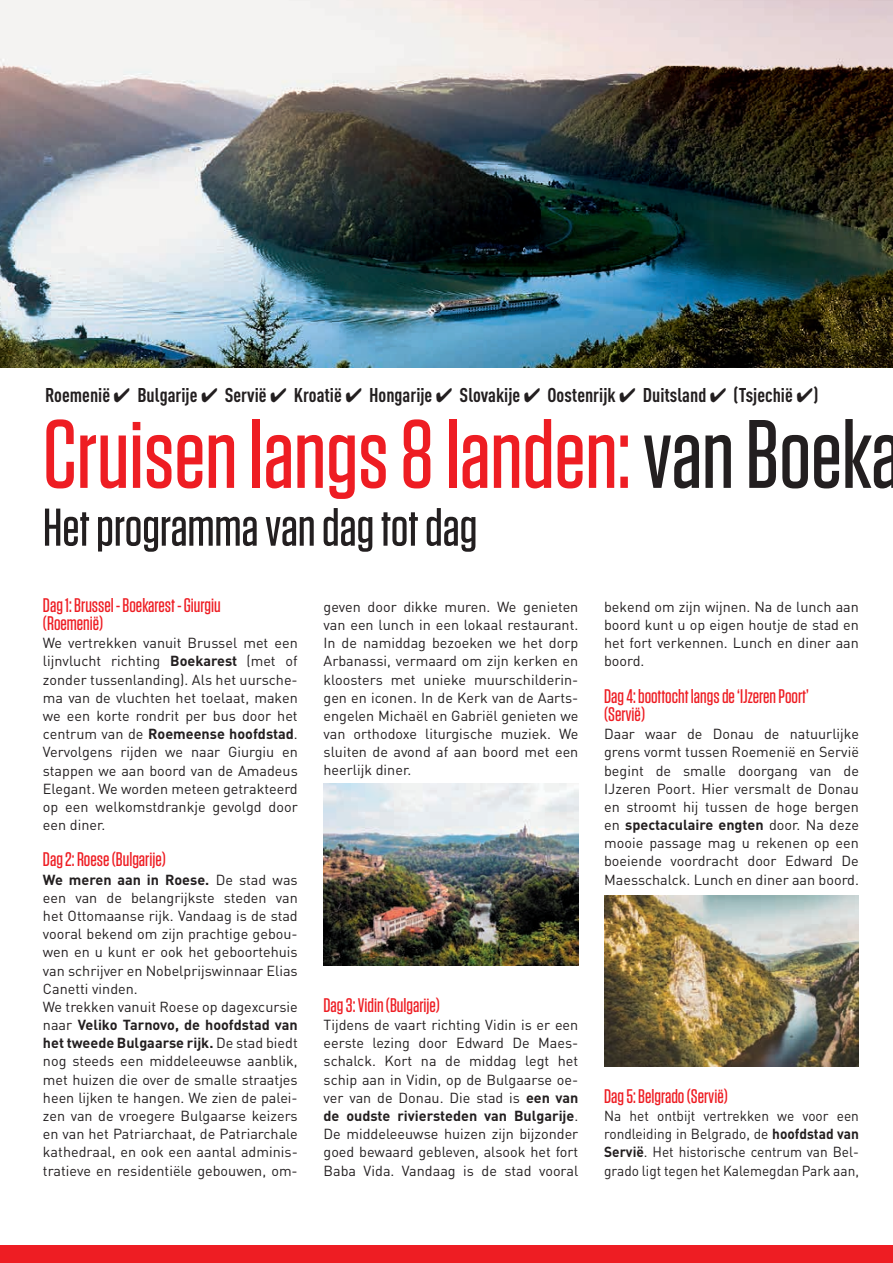
<style>
.page{position:relative;width:893px;height:1263px;background:#fff}
.page>*{position:absolute;margin:0;border:0;box-sizing:border-box;transform-origin:0 0}
.t1{font:500 96.9px "Tungsten";color:#ee1d23}
.t2{font:500 52.95px "Tungsten";color:#231f20}
.t3{font:500 19.65px/18.1px "Tungsten";color:#ee1d23}
.t4{font:700 19.65px "DIN Cond";color:#231f20}
.t5{font:14.4px/18.1px "DIN";color:#231f20;text-align:justify}
.t6{font:14.4px/18.1px "DIN";color:#231f20;text-align:justify;scale:.95 1}
.s1{color:#231f20}
.s2{font-weight:700}
</style>
<div class="page">
<div style="left:0;top:1245px;width:893px;height:18px;background:#ee1d23"></div>
<img style="left:0;top:0;width:893px;height:367px">
<img style="left:324px;top:784px;width:254px;height:182px">
<img style="left:604px;top:895px;width:255px;height:171px">
<h3 class="t4" style="left:45px;top:383px;width:774px">Roemenië ✔ Bulgarije ✔ Servië ✔ Kroatië ✔ Hongarije ✔ Slovakije ✔ Oostenrijk ✔ Duitsland ✔ (Tsjechië ✔)</h3>
<h1 class="t1" style="left:43px;top:404px;width:860px">Cruisen langs 8 landen: <span class="s1">van Boeka</span></h1>
<h2 class="t2" style="left:43px;top:500px;width:436px">Het programma van dag tot dag</h2>
<h3 class="t3" style="left:43px;top:596px;width:179px">Dag 1: Brussel - Boekarest - Giurgiu (Roemenië)</h3>
<p class="t5" style="left:43px;top:634px;width:256px">We vertrekken vanuit Brussel met een lijnvlucht richting <span class="s2">Boekarest</span> (met of zonder tussenlanding). Als het uursche&shy;ma van de vluchten het toelaat, maken we een korte rondrit per bus door het centrum van de <span class="s2">Roemeense hoofdstad</span>.<br>Vervolgens rijden we naar Giurgiu en stappen we aan boord van de Amadeus Elegant. We worden meteen getrakteerd op een welkomstdrankje gevolgd door een diner.</p>
<h3 class="t3" style="left:43px;top:851px;width:124px">Dag 2: Roese (Bulgarije)</h3>
<p class="t5" style="left:43px;top:870px;width:256px;text-align:left"><span class="s2">We meren aan in Roese.</span> De stad was een van de belangrijkste steden van het Ottomaanse rijk. Vandaag is de stad vooral bekend om zijn prachtige gebou&shy;wen en u kunt er ook het geboortehuis van schrijver en Nobelprijswinnaar Elias Canetti vinden.<br>We trekken vanuit Roese op dagexcursie naar <span class="s2">Veliko Tarnovo, de hoofdstad van het tweede Bulgaarse rijk.</span> De stad biedt nog steeds een middeleeuwse aanblik, met huizen die over de smalle straatjes heen lijken te hangen. We zien de palei&shy;zen van de vroegere Bulgaarse keizers en van het Patriarchaat, de Patriarchale kathedraal, en ook een aantal adminis&shy;tratieve en residentiële gebouwen, om-</p>
<p class="t5" style="left:324px;top:598px;width:256px">geven door dikke muren. We genieten van een lunch in een lokaal restaurant.<br>In de namiddag bezoeken we het dorp Arbanassi, vermaard om zijn kerken en kloosters met unieke muurschilderin&shy;gen en iconen. In de Kerk van de Aarts&shy;engelen Michaël en Gabriël genieten we van orthodoxe liturgische muziek. We sluiten de avond af aan boord met een heerlijk diner.</p>
<h3 class="t3" style="left:324px;top:996px;width:118px">Dag 3: Vidin (Bulgarije)</h3>
<p class="t5" style="left:324px;top:1016px;width:256px">Tijdens de vaart richting Vidin is er een eerste lezing door Edward De Maes&shy;schalck. Kort na de middag legt het schip aan in Vidin, op de Bulgaarse oe&shy;ver van de Donau. Die stad is <span class="s2">een van de oudste riviersteden van Bulgarije</span>.<br>De middeleeuwse huizen zijn bijzonder goed bewaard gebleven, alsook het fort Baba Vida. Vandaag is de stad vooral</p>
<p class="t5" style="left:604px;top:598px;width:256px">bekend om zijn wijnen. Na de lunch aan boord kunt u op eigen houtje de stad en het fort verkennen. Lunch en diner aan boord.</p>
<h3 class="t3" style="left:604px;top:687px;width:206px">Dag 4: boottocht langs de ‘IJzeren Poort’ (Servië)</h3>
<p class="t5" style="left:604px;top:725px;width:256px">Daar waar de Donau de natuurlijke grens vormt tussen Roemenië en Servië begint de smalle doorgang van de IJzeren Poort. Hier versmalt de Donau en stroomt hij tussen de hoge bergen en <span class="s2">spectaculaire engten</span> door. Na deze mooie passage mag u rekenen op een boeiende voordracht door Edward De Maesschalck. Lunch en diner aan boord.</p>
<h3 class="t3" style="left:604px;top:1087px;width:125px">Dag 5: Belgrado (Servië)</h3>
<p class="t6" style="left:604px;top:1107px;width:270px">Na het ontbijt vertrekken we voor een rondleiding in Belgrado, de <span class="s2">hoofdstad van Servië</span>. Het historische centrum van Bel&shy;grado ligt tegen het Kalemegdan Park aan,</p>
</div>
